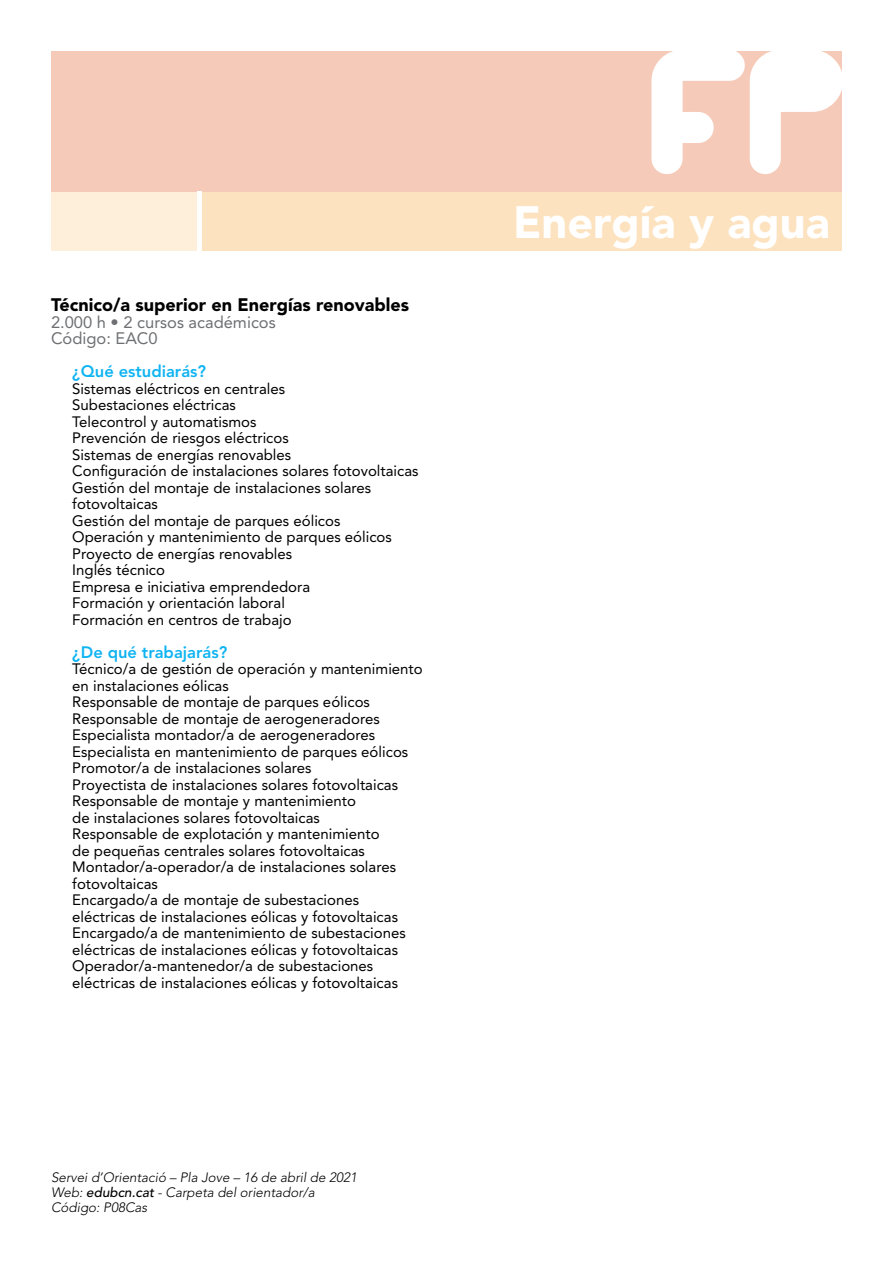
<style>
.page{position:relative;width:893px;height:1263px;background:#fff}
.page>*{position:absolute;margin:0;border:0;box-sizing:border-box;transform-origin:0 0}
.t1{font:900 45px "Avenir LT Std";color:#fff}
.curs{font:900 18px "Avenir LT Std";color:#000}
.Codi{font:16.5px "Avenir LT Std";color:#6d6f72}
.pregunta{font:800 16.5px "Avenir LT Std";color:#10b4f2}
.text{font:15px/16.5px "Avenir LT Std";color:#000}
.t2{font:italic 300 13.5px "Avenir LT Std";color:#000}
.s1{font-weight:500}
</style>
<div class="page">
<div style="left:202px;top:191px;width:640px;height:60px;background:#fde2bf"></div>
<div style="left:51px;top:191px;width:149px;height:60px;background:#feefdb"></div>
<div style="left:51px;top:51px;width:791px;height:140px;background:#f6cab8"></div>
<hr style="left:198px;top:191px;width:4px;height:60px;background:#fff">
<svg style="left:651px;top:51px;width:191px;height:123px"></svg>
<p class="curs" style="left:51px;top:294px;width:359px">Técnico/a superior en Energías renovables</p>
<p class="Codi" style="left:51px;top:312px;width:226px">2.000 h • 2 cursos académicos</p>
<p class="Codi" style="left:51px;top:329px;width:108px">Código: EAC0</p>
<p class="pregunta" style="left:72px;top:362px;width:135px">¿Qué estudiarás?</p>
<p class="text" style="left:72px;top:380px;width:214px">Sistemas eléctricos en centrales</p>
<p class="text" style="left:72px;top:397px;width:165px">Subestaciones eléctricas</p>
<p class="text" style="left:72px;top:413px;width:186px">Telecontrol y automatismos</p>
<p class="text" style="left:72px;top:430px;width:218px">Prevención de riesgos eléctricos</p>
<p class="text" style="left:72px;top:446px;width:220px">Sistemas de energías renovables</p>
<p class="text" style="left:72px;top:463px;width:348px">Configuración de instalaciones solares fotovoltaicas</p>
<p class="text" style="left:72px;top:479px;width:301px">Gestión del montaje de instalaciones solares fotovoltaicas</p>
<p class="text" style="left:72px;top:512px;width:270px">Gestión del montaje de parques eólicos</p>
<p class="text" style="left:72px;top:529px;width:321px">Operación y mantenimiento de parques eólicos</p>
<p class="text" style="left:72px;top:545px;width:221px">Proyecto de energías renovables</p>
<p class="text" style="left:72px;top:562px;width:94px">Inglés técnico</p>
<p class="text" style="left:72px;top:578px;width:239px">Empresa e iniciativa emprendedora</p>
<p class="text" style="left:72px;top:595px;width:214px">Formación y orientación laboral</p>
<p class="text" style="left:72px;top:611px;width:221px">Formación en centros de trabajo</p>
<p class="pregunta" style="left:72px;top:642px;width:156px">¿De qué trabajarás?</p>
<p class="text" style="left:72px;top:661px;width:352px">Técnico/a de gestión de operación y mantenimiento en instalaciones eólicas</p>
<p class="text" style="left:72px;top:694px;width:299px">Responsable de montaje de parques eólicos</p>
<p class="text" style="left:72px;top:710px;width:309px">Responsable de montaje de aerogeneradores</p>
<p class="text" style="left:72px;top:727px;width:304px">Especialista montador/a de aerogeneradores</p>
<p class="text" style="left:72px;top:743px;width:337px">Especialista en mantenimiento de parques eólicos</p>
<p class="text" style="left:72px;top:760px;width:241px">Promotor/a de instalaciones solares</p>
<p class="text" style="left:72px;top:776px;width:327px">Proyectista de instalaciones solares fotovoltaicas</p>
<p class="text" style="left:72px;top:793px;width:285px">Responsable de montaje y mantenimiento de instalaciones solares fotovoltaicas</p>
<p class="text" style="left:72px;top:826px;width:309px">Responsable de explotación y mantenimiento de pequeñas centrales solares fotovoltaicas</p>
<p class="text" style="left:72px;top:859px;width:325px">Montador/a-operador/a de instalaciones solares fotovoltaicas</p>
<p class="text" style="left:72px;top:892px;width:327px">Encargado/a de montaje de subestaciones eléctricas de instalaciones eólicas y fotovoltaicas</p>
<p class="text" style="left:72px;top:925px;width:335px">Encargado/a de mantenimiento de subestaciones eléctricas de instalaciones eólicas y fotovoltaicas</p>
<p class="text" style="left:72px;top:958px;width:327px">Operador/a-mantenedor/a de subestaciones eléctricas de instalaciones eólicas y fotovoltaicas</p>
<p class="t2" style="left:51px;top:1169px;width:308px">Servei d’Orientació – Pla Jove – 16 de abril de 2021</p>
<p class="t2" style="left:51px;top:1184px;width:265px">Web: <span class="s1">edubcn.cat</span> - Carpeta del orientador/a</p>
<p class="t2" style="left:51px;top:1199px;width:98px">Código: P08Cas</p>
<p class="t1" style="left:513px;top:195px;width:318px">Energía y agua</p>
</div>
